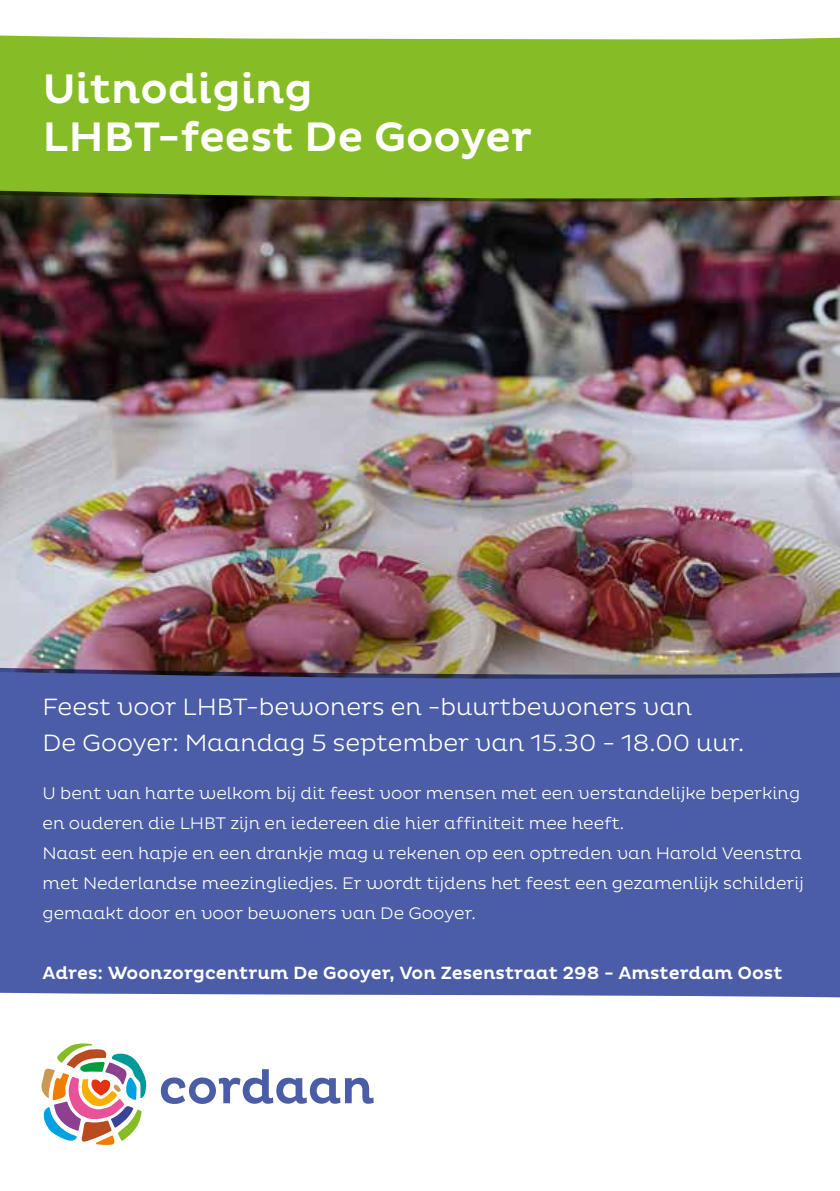
<style>
.page{position:relative;width:840px;height:1191px;background:#fff}
.page>*{position:absolute;margin:0;border:0;box-sizing:border-box;transform-origin:0 0}
.t1{font:500 42px/48px "Pluto";color:#fff}
.t2{font:300 24px/36px "Pluto";color:#fff}
.t3{font:500 18px "Pluto";color:#fff}
.t4{font:300 17px/30px "Pluto";color:#fff}
</style>
<div class="page">
<img style="left:0;top:202px;width:839px;height:465px">
<div style="left:0;top:35px;width:839px;height:167px;background:#86bc25"></div>
<div style="left:0;top:667px;width:839px;height:330px;background:#4a5da6"></div>
<svg style="left:41px;top:1043px;width:105px;height:102px"></svg>
<svg style="left:161px;top:1069px;width:212px;height:35px"></svg>
<h1 class="t1" style="left:43px;top:65px;width:490px">Uitnodiging<br>LHBT-feest De Gooyer</h1>
<h2 class="t2" style="left:43px;top:689px;width:703px">Feest voor LHBT-bewoners en -buurtbewoners van<br>De Gooyer: Maandag 5 september van 15.30 - 18.00 uur.</h2>
<p class="t4" style="left:43px;top:778px;width:762px">U bent van harte welkom bij dit feest voor mensen met een verstandelijke beperking en ouderen die LHBT zijn en iedereen die hier affiniteit mee heeft.<br>Naast een hapje en een drankje mag u rekenen op een optreden van Harold Veenstra met Nederlandse meezingliedjes. Er wordt tijdens het feest een gezamenlijk schilderij gemaakt door en voor bewoners van De Gooyer.</p>
<p class="t3" style="left:43px;top:962px;width:741px">Adres: Woonzorgcentrum De Gooyer, Von Zesenstraat 298 - Amsterdam Oost</p>
</div>
